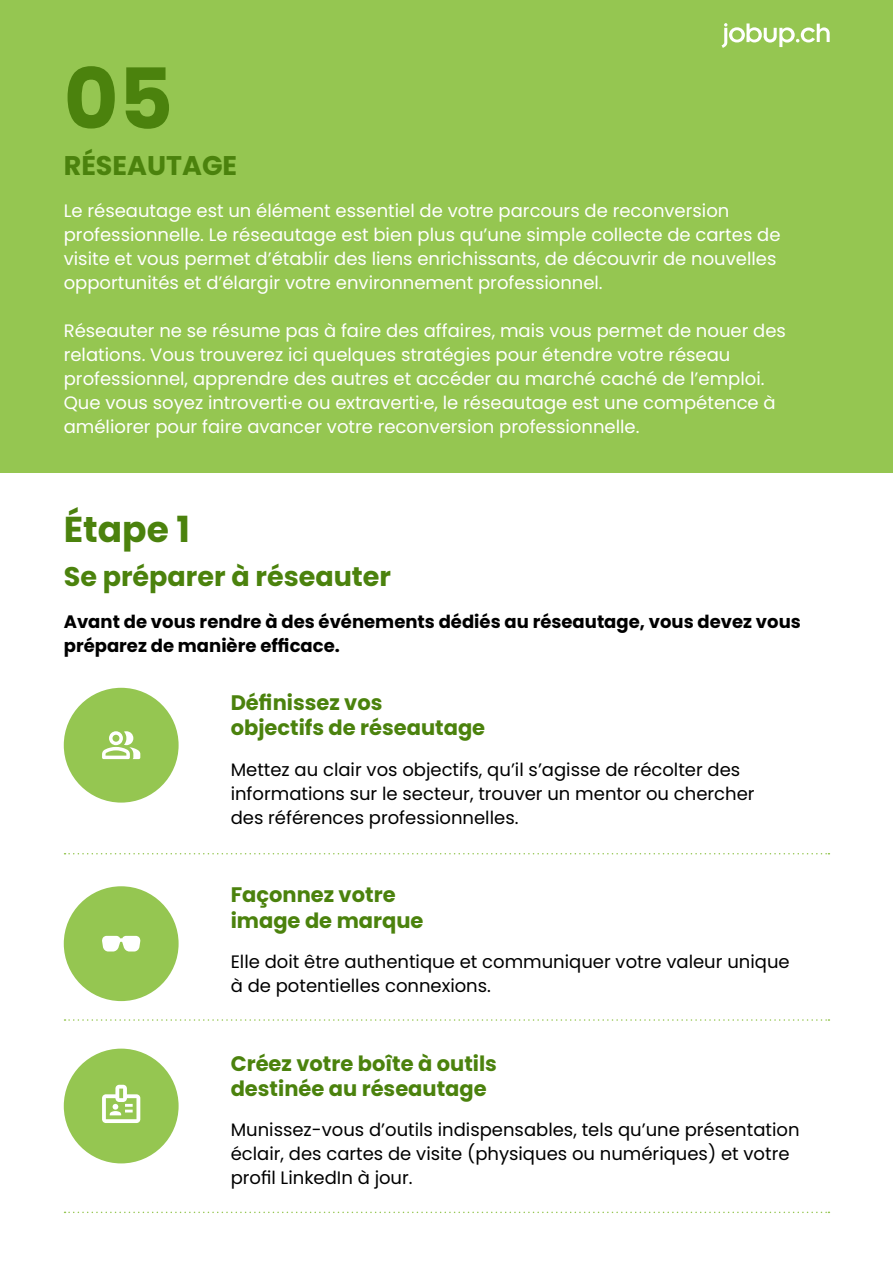
<style>
.page{position:relative;width:893px;height:1263px;background:#fff}
.page>*{position:absolute;margin:0;border:0;box-sizing:border-box;transform-origin:0 0}
.t1{font:700 84px "Poppins";color:#4b820d}
.t2{font:700 36px "Poppins";color:#4b820d}
.t3{font:700 27px "Poppins";color:#4b820d}
.t4{font:700 21px/25.5px "Poppins";color:#4b820d}
.t5{font:18px/24px "Poppins";color:#fff}
.t6{font:18px/24px "Poppins";color:#000}
.t7{font:700 18px/24px "Poppins";color:#000}
</style>
<div class="page">
<div style="left:0;top:0;width:893px;height:472px;background:#95c651"></div>
<svg style="left:721px;top:23px;width:109px;height:25px"></svg>
<div style="left:64px;top:688px;width:115px;height:114px;background:#95c651;border-radius:50%"></div>
<div style="left:64px;top:1048px;width:115px;height:115px;background:#95c651;border-radius:50%"></div>
<div style="left:64px;top:886px;width:115px;height:115px;background:#95c651;border-radius:50%"></div>
<svg style="left:102px;top:731px;width:38px;height:28px"></svg>
<svg style="left:102px;top:1085px;width:38px;height:38px"></svg>
<svg style="left:102px;top:936px;width:38px;height:15px"></svg>
<svg style="left:65px;top:853px;width:764px;height:1px"></svg>
<svg style="left:65px;top:1019px;width:764px;height:2px"></svg>
<svg style="left:65px;top:1211px;width:764px;height:2px"></svg>
<h1 class="t1" style="left:64px;top:41px;width:111px">05</h1>
<h3 class="t3" style="left:64px;top:147px;width:175px">RÉSEAUTAGE</h3>
<p class="t5" style="left:64px;top:198px;width:718px">Le réseautage est un élément essentiel de votre parcours de reconversion professionnelle. Le réseautage est bien plus qu’une simple collecte de cartes de visite et vous permet d’établir des liens enrichissants, de découvrir de nouvelles opportunités et d’élargir votre environnement professionnel.</p>
<p class="t5" style="left:64px;top:318px;width:724px">Réseauter ne se résume pas à faire des affaires, mais vous permet de nouer des relations. Vous trouverez ici quelques stratégies pour étendre votre réseau professionnel, apprendre des autres et accéder au marché caché de l’emploi.<br>Que vous soyez introverti·e ou extraverti·e, le réseautage est une compétence à améliorer pour faire avancer votre reconversion professionnelle.</p>
<h2 class="t2" style="left:64px;top:504px;width:128px">Étape 1</h2>
<h3 class="t3" style="left:64px;top:558px;width:329px">Se préparer à réseauter</h3>
<p class="t7" style="left:64px;top:610px;width:739px">Avant de vous rendre à des événements dédiés au réseautage, vous devez vous préparez de manière efficace.</p>
<p class="t4" style="left:231px;top:690px;width:256px">Définissez vos<br>objectifs de réseautage</p>
<p class="t6" style="left:231px;top:757px;width:525px">Mettez au clair vos objectifs, qu’il s’agisse de récolter des informations sur le secteur, trouver un mentor ou chercher des références professionnelles.</p>
<p class="t4" style="left:231px;top:882px;width:194px">Façonnez votre image de marque</p>
<p class="t6" style="left:231px;top:950px;width:560px">Elle doit être authentique et communiquer votre valeur unique à de potentielles connexions.</p>
<p class="t4" style="left:231px;top:1050px;width:268px">Créez votre boîte à outils destinée au réseautage</p>
<p class="t6" style="left:231px;top:1118px;width:570px">Munissez-vous d’outils indispensables, tels qu’une présentation éclair, des cartes de visite (physiques ou numériques) et votre profil LinkedIn à jour.</p>
</div>
